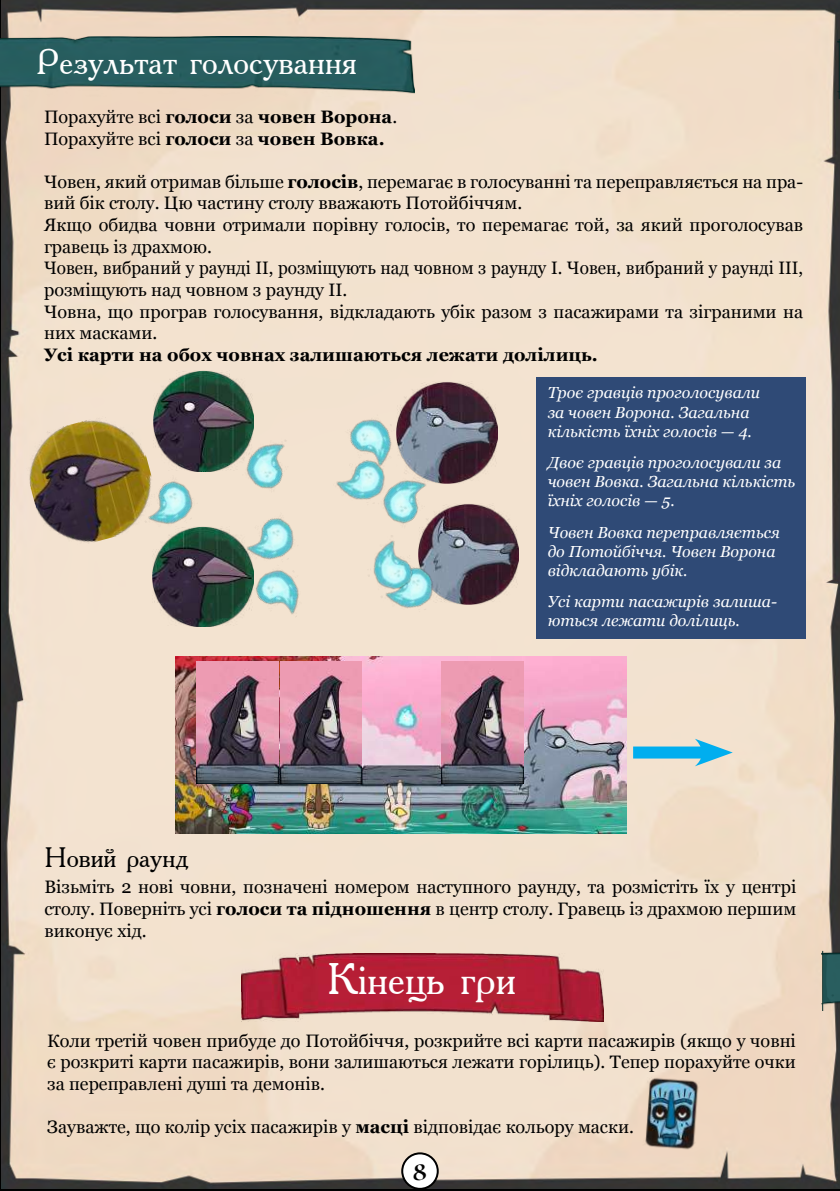
<style>
.page{position:relative;width:840px;height:1191px;background:#fff}
.page>*{position:absolute;margin:0;border:0;box-sizing:border-box;transform-origin:0 0}
.t1{font:44px "Academy";color:#fff}
.t2{font:36px "Academy";color:#fff}
.t3{font:28px "Academy";color:#000}
.t4{font:24px "Luminari";color:#000}
.t5{font:18px/21.6px "Georgia";color:#000;text-align:justify}
.t6{font:700 18px/21.6px "Georgia";color:#000}
.t7{font:italic 16px/19.2px "Georgia";color:#fff}
.s1{font-weight:400}
.s2{font-weight:700}
</style>
<div class="page">
<img style="left:2px;top:0;width:837px;height:1188px">
<div style="left:402px;top:1153px;width:35px;height:35px;background:#fff;border-radius:50%"></div>
<div style="left:401px;top:1152px;width:37px;height:37px;border:2px solid #000;border-radius:50%"></div>
<div style="left:536px;top:377px;width:269px;height:261px;background:#2f4a76"></div>
<img style="left:396px;top:382px;width:101px;height:101px">
<img style="left:418px;top:503px;width:100px;height:101px">
<img style="left:152px;top:526px;width:92px;height:100px">
<img style="left:153px;top:371px;width:100px;height:100px">
<div style="left:632px;top:746px;width:78px;height:12px;background:#00aeef"></div>
<svg style="left:694px;top:738px;width:38px;height:28px"></svg>
<img style="left:18px;top:408px;width:146px;height:146px">
<img style="left:0;top:36px;width:414px;height:61px">
<img style="left:837px;top:38px;width:2px;height:61px">
<img style="left:821px;top:950px;width:18px;height:60px">
<img style="left:176px;top:656px;width:450px;height:177px">
<img style="left:280px;top:662px;width:81px;height:121px">
<img style="left:197px;top:662px;width:81px;height:121px">
<img style="left:441px;top:662px;width:82px;height:121px">
<img style="left:241px;top:953px;width:362px;height:68px">
<img style="left:231px;top:425px;width:68px;height:74px">
<img style="left:370px;top:465px;width:68px;height:69px">
<img style="left:134px;top:470px;width:74px;height:73px">
<img style="left:244px;top:553px;width:74px;height:74px">
<img style="left:374px;top:559px;width:72px;height:64px">
<img style="left:342px;top:407px;width:66px;height:70px">
<img style="left:234px;top:509px;width:74px;height:68px">
<img style="left:362px;top:533px;width:53px;height:65px">
<img style="left:329px;top:454px;width:67px;height:58px">
<img style="left:633px;top:1072px;width:72px;height:86px">
<h2 class="t2" style="left:36px;top:39px;width:322px">Результат голосування</h2>
<p class="t6" style="left:44px;top:105px;width:354px"><span class="s1">Порахуйте всі</span> голоси <span class="s1">за</span> човен Ворона<span class="s1">.<br>Порахуйте всі</span> голоси <span class="s1">за</span> човен Вовка.</p>
<p class="t5" style="left:44px;top:170px;width:760px;text-align:left">Човен, який отримав більше <span class="s2">голосів</span>, перемагає в голосуванні та переправляється на пра&shy;вий бік столу. Цю частину столу вважають Потойбіччям.<br>Якщо обидва човни отримали порівну голосів, то перемагає той, за який проголосував гравець із драхмою.<br>Човен, вибраний у раунді ІІ, розміщують над човном з раунду І. Човен, вибраний у раунді ІІІ, розміщують над човном з раунду ІІ.<br>Човна, що програв голосування, відкладають убік разом з пасажирами та зіграними на них масками.</p>
<p class="t6" style="left:44px;top:343px;width:555px">Усі карти на обох човнах залишаються лежати долілиць.</p>
<p class="t7" style="left:547px;top:382px;width:214px">Троє гравців проголосували за човен Ворона. Загальна кількість їхніх голосів — 4.</p>
<p class="t7" style="left:547px;top:452px;width:249px">Двоє гравців проголосували за човен Вовка. Загальна кількість їхніх голосів — 5.</p>
<p class="t7" style="left:547px;top:522px;width:233px">Човен Вовка переправляється до Потойбіччя. Човен Ворона відкладають убік.</p>
<p class="t7" style="left:547px;top:591px;width:231px">Усі карти пасажирів залиша&shy;ються лежати долілиць.</p>
<h3 class="t3" style="left:44px;top:840px;width:145px">Новий раунд</h3>
<p class="t5" style="left:44px;top:875px;width:753px">Візьміть 2 нові човни, позначені номером наступного раунду, та розмістіть їх у центрі столу. Поверніть усі <span class="s2">голоси та підношення</span> в центр столу. Гравець із драхмою першим виконує хід.</p>
<h1 class="t1" style="left:327px;top:951px;width:190px">Кінець гри</h1>
<p class="t5" style="left:47px;top:1029px;width:749px">Коли третій човен прибуде до Потойбіччя, розкрийте всі карти пасажирів (якщо у човні є розкриті карти пасажирів, вони залишаються лежати горілиць). Тепер порахуйте очки за переправлені душі та демонів.</p>
<p class="t5" style="left:47px;top:1115px;width:588px">Зауважте, що колір усіх пасажирів у <span class="s2">масці</span> відповідає кольору маски.</p>
<h3 class="t4" style="left:413px;top:1150px;width:15px">8</h3>
</div>
